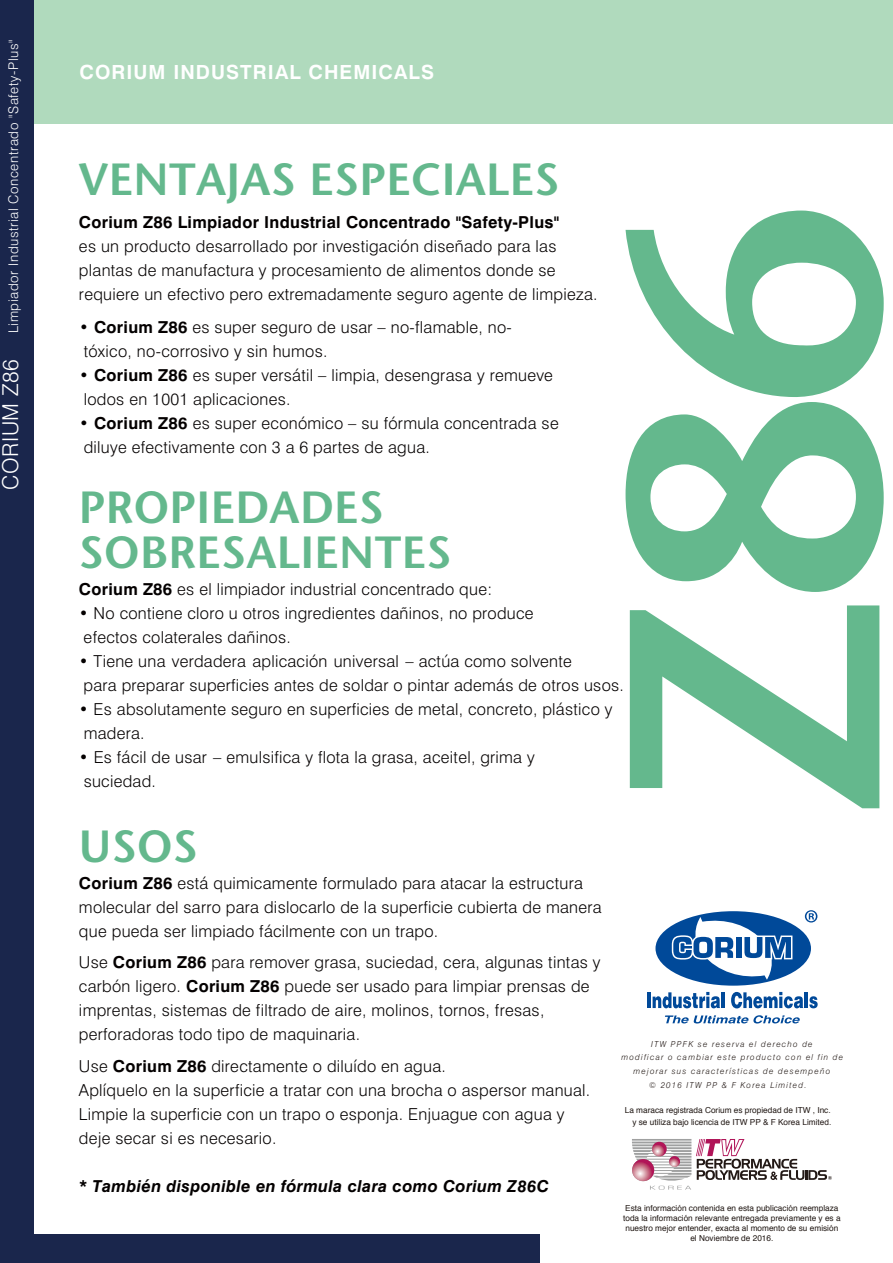
<style>
.page{position:relative;width:893px;height:1263px;background:#fff}
.page>*{position:absolute;margin:0;border:0;box-sizing:border-box;transform-origin:0 0}
.t1{font:600 356.4px "Stone Sans";color:#64b88d}
.t2{font:600 45px/44.8px "Stone Sans";letter-spacing:.005em;color:#64b88d}
.t3{font:700 19.5px "Swiss 721 BT";letter-spacing:.055em;color:#fff}
.t4{font:300 16.5px/24px "Swiss 721 BT";letter-spacing:.015em;color:#040000}
.t5{font:700 16.5px "Swiss 721 BT";letter-spacing:.02em;color:#040000}
.t6{font:italic 700 16.5px "Swiss 721 BT";letter-spacing:.02em;color:#040000}
.t7{font:300 13.35px "Swiss 721 BT";letter-spacing:.045em;color:#fff}
.t8{font:8.25px/9.9px "Helvetica";color:#201713;text-align:right}
.t9{font:italic 300 8.25px/13.6px "Swiss 721 BT";letter-spacing:.145em;color:#201713;text-align:center}
.t10{font:italic 300 8.25px "Swiss 721 BT";letter-spacing:.145em;color:#221815}
.s1{font-size:21.9px}
.s2{font-weight:700}
.s3{color:#221815}
.s4{color:#201714}
</style>
<div class="page">
<div style="left:0;top:1px;width:892px;height:123px;background:#b0dabd"></div>
<div style="left:0;top:1235px;width:539px;height:28px;background:#1a264c"></div>
<div style="left:0;top:0;width:33px;height:1263px;background:#1a264c"></div>
<svg style="left:632px;top:1139px;width:199px;height:51px"></svg>
<svg style="left:665px;top:1015px;width:135px;height:9px"></svg>
<hr style="left:647px;top:992px;width:3px;height:16px;background:#004999">
<svg style="left:652px;top:992px;width:68px;height:16px"></svg>
<hr style="left:721px;top:992px;width:3px;height:16px;background:#004999">
<svg style="left:731px;top:992px;width:72px;height:16px"></svg>
<hr style="left:804px;top:992px;width:3px;height:16px;background:#004999">
<svg style="left:809px;top:996px;width:8px;height:12px"></svg>
<div style="left:655px;top:911px;width:156px;height:75px;background:#004999;border-radius:50%"></div>
<svg style="left:671px;top:917px;width:121px;height:63px"></svg>
<svg style="left:804px;top:910px;width:13px;height:13px"></svg>
<p class="t7" style="left:5px;top:490px;width:452px;rotate:-90deg"><span class="s1">CORIUM Z86</span> Limpiador Industrial Concentrado "Safety-Plus"</p>
<p class="t3" style="left:79px;top:60px;width:356px">CORIUM INDUSTRIAL CHEMICALS</p>
<h2 class="t2" style="left:79px;top:156px;width:482px">VENTAJAS ESPECIALES</h2>
<p class="t5" style="left:79px;top:212px;width:482px">Corium Z86 Limpiador Industrial Concentrado "Safety-Plus"</p>
<p class="t4" style="left:79px;top:234px;width:520px">es un producto desarrollado por investigación diseñado para las plantas de manufactura y procesamiento de alimentos donde se requiere un efectivo pero extremadamente seguro agente de limpieza.</p>
<p class="t4" style="left:79px;top:315px;width:434px"><span class="s2">• Corium Z86</span> es super seguro de usar – no-flamable, no&shy;tóxico, no-corrosivo y sin humos.</p>
<p class="t4" style="left:79px;top:363px;width:475px"><span class="s2">• Corium Z86</span> es super versátil – limpia, desengrasa y remueve lodos en 1001 aplicaciones.</p>
<p class="t4" style="left:79px;top:411px;width:481px"><span class="s2">• Corium Z86</span> es super económico – su fórmula concentrada se diluye efectivamente con 3 a 6 partes de agua.</p>
<h2 class="t2" style="left:79px;top:485px;width:374px">PROPIEDADES<br>SOBRESALIENTES</h2>
<p class="t4" style="left:79px;top:577px;width:415px"><span class="s2">Corium Z86</span> es el limpiador industrial concentrado que:</p>
<p class="t4" style="left:79px;top:601px;width:456px">• No contiene cloro u otros ingredientes dañinos, no produce efectos colaterales dañinos.</p>
<p class="t4" style="left:79px;top:649px;width:546px">• Tiene una verdadera aplicación universal – actúa como solvente<br>para preparar superficies antes de soldar o pintar además de otros usos.</p>
<p class="t4" style="left:79px;top:697px;width:535px">• Es absolutamente seguro en superficies de metal, concreto, plástico y madera.</p>
<p class="t4" style="left:79px;top:745px;width:457px">• Es fácil de usar – emulsifica y flota la grasa, aceitel, grima y suciedad.</p>
<h1 class="t1" style="left:533px;top:815px;width:616px;rotate:-90deg">Z86</h1>
<h2 class="t2" style="left:79px;top:823px;width:120px">USOS</h2>
<p class="t4" style="left:79px;top:871px;width:524px"><span class="s2">Corium Z86</span> está quimicamente formulado para atacar la estructura molecular del sarro para dislocarlo de la superficie cubierta de manera que pueda ser limpiado fácilmente con un trapo.</p>
<p class="t4" style="left:79px;top:950px;width:523px">Use <span class="s2">Corium Z86</span> para remover grasa, suciedad, cera, algunas tintas y carbón ligero. <span class="s2">Corium Z86</span> puede ser usado para limpiar prensas de imprentas, sistemas de filtrado de aire, molinos, tornos, fresas, perforadoras todo tipo de maquinaria.</p>
<p class="t4" style="left:79px;top:1054px;width:513px">Use <span class="s2">Corium Z86</span> directamente o diluído en agua.<br>Aplíquelo en la superficie a tratar con una brocha o aspersor manual.<br>Limpie la superficie con un trapo o esponja. Enjuague con agua y deje secar si es necesario.</p>
<p class="t6" style="left:79px;top:1176px;width:471px">* También disponible en fórmula clara como Corium Z86C</p>
<p class="t9" style="left:621px;top:1037px;width:223px"><span class="s3">ITW PPFK</span> se reserva el derecho de<br>modificar o cambiar este producto con el fin de mejorar sus características de desempeño</p>
<p class="t10" style="left:649px;top:1080px;width:159px">© 2016 ITW PP &amp; F Korea Limited.</p>
<p class="t8" style="left:624px;top:1105px;width:208px;line-height:12px">La maraca registrada Corium es propiedad de ITW , Inc. y se utiliza bajo licencia de <span class="s3">ITW PP &amp; F Korea Limited.</span></p>
<p class="t8" style="left:623px;top:1203px;width:219px;text-align:center">Esta información contenida en esta publicación reemplaza toda la información relevante entregada previamente y es a nuestro mejor entender, exacta al momento de su emisión el <span class="s4">Noviembre</span> de 2016.</p>
</div>
